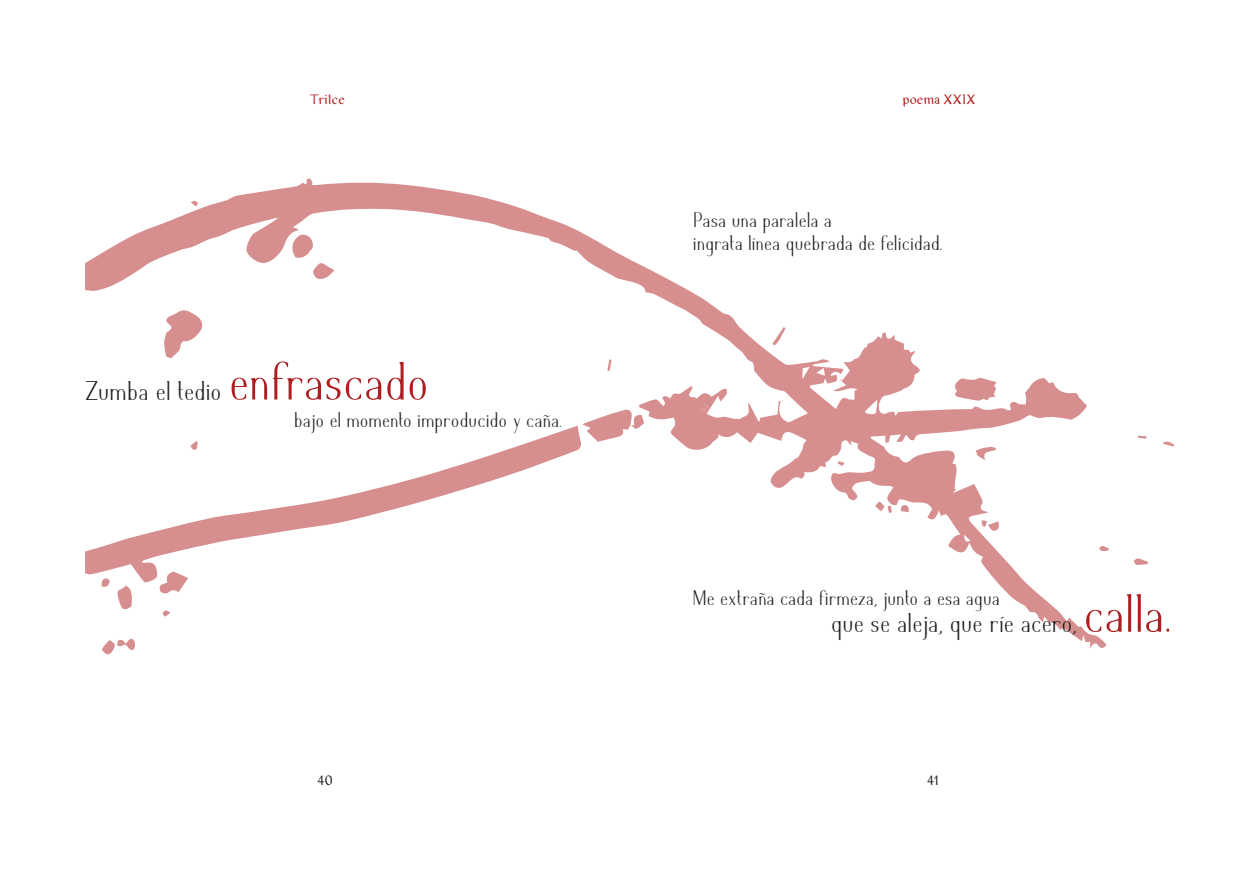
<style>
.page{position:relative;width:1259px;height:893px;background:#fff}
.page>*{position:absolute;margin:0;border:0;box-sizing:border-box;transform-origin:0 0}
.t1{font:27px "insula";letter-spacing:.025em;color:#231f20}
.t2{font:21px "insula";letter-spacing:.025em;color:#231f20}
.t3{font:12px "Puntua";color:#ae1d20}
.t4{font:12px "Puntua";color:#231f20}
.s1{font-size:54px;color:#ae1d20}
</style>
<div class="page">
<svg style="left:85px;top:178px;width:1021px;height:471px"></svg>
<svg style="left:85px;top:426px;width:496px;height:157px"></svg>
<svg style="left:1163px;top:441px;width:11px;height:6px"></svg>
<svg style="left:164px;top:310px;width:39px;height:49px"></svg>
<svg style="left:953px;top:378px;width:44px;height:23px"></svg>
<svg style="left:159px;top:571px;width:29px;height:23px"></svg>
<svg style="left:117px;top:585px;width:15px;height:25px"></svg>
<svg style="left:290px;top:234px;width:44px;height:45px"></svg>
<svg style="left:102px;top:638px;width:33px;height:17px"></svg>
<svg style="left:975px;top:447px;width:21px;height:13px"></svg>
<svg style="left:583px;top:408px;width:61px;height:34px"></svg>
<svg style="left:1133px;top:558px;width:15px;height:7px"></svg>
<svg style="left:772px;top:327px;width:13px;height:18px"></svg>
<svg style="left:101px;top:578px;width:9px;height:10px"></svg>
<svg style="left:190px;top:441px;width:8px;height:9px"></svg>
<svg style="left:900px;top:505px;width:9px;height:7px"></svg>
<svg style="left:1099px;top:546px;width:10px;height:5px"></svg>
<svg style="left:981px;top:520px;width:18px;height:12px"></svg>
<svg style="left:163px;top:610px;width:7px;height:7px"></svg>
<svg style="left:607px;top:359px;width:4px;height:12px"></svg>
<svg style="left:875px;top:501px;width:17px;height:12px"></svg>
<svg style="left:1137px;top:436px;width:9px;height:3px"></svg>
<svg style="left:837px;top:461px;width:7px;height:5px"></svg>
<svg style="left:191px;top:201px;width:7px;height:5px"></svg>
<svg style="left:701px;top:404px;width:6px;height:8px"></svg>
<p class="t3" style="left:309px;top:92px;width:37px">Trilce</p>
<p class="t3" style="left:902px;top:92px;width:74px">poema XXIX</p>
<p class="t1" style="left:85px;top:376px;width:345px">Zumba el tedio <span class="s1">enfrascado</span></p>
<p class="t2" style="left:294px;top:408px;width:269px">bajo el momento improducido y caña.</p>
<p class="t2" style="left:693px;top:209px;width:140px">Pasa una paralela a</p>
<p class="t2" style="left:693px;top:232px;width:250px">ingrata línea quebrada de felicidad.</p>
<p class="t2" style="left:693px;top:587px;width:308px">Me extraña cada firmeza, junto a esa agua</p>
<p class="t1" style="left:831px;top:608px;width:341px">que se aleja, que ríe acero, <span class="s1">calla.</span></p>
<p class="t4" style="left:318px;top:772px;width:16px">40</p>
<p class="t4" style="left:927px;top:772px;width:14px">41</p>
</div>
